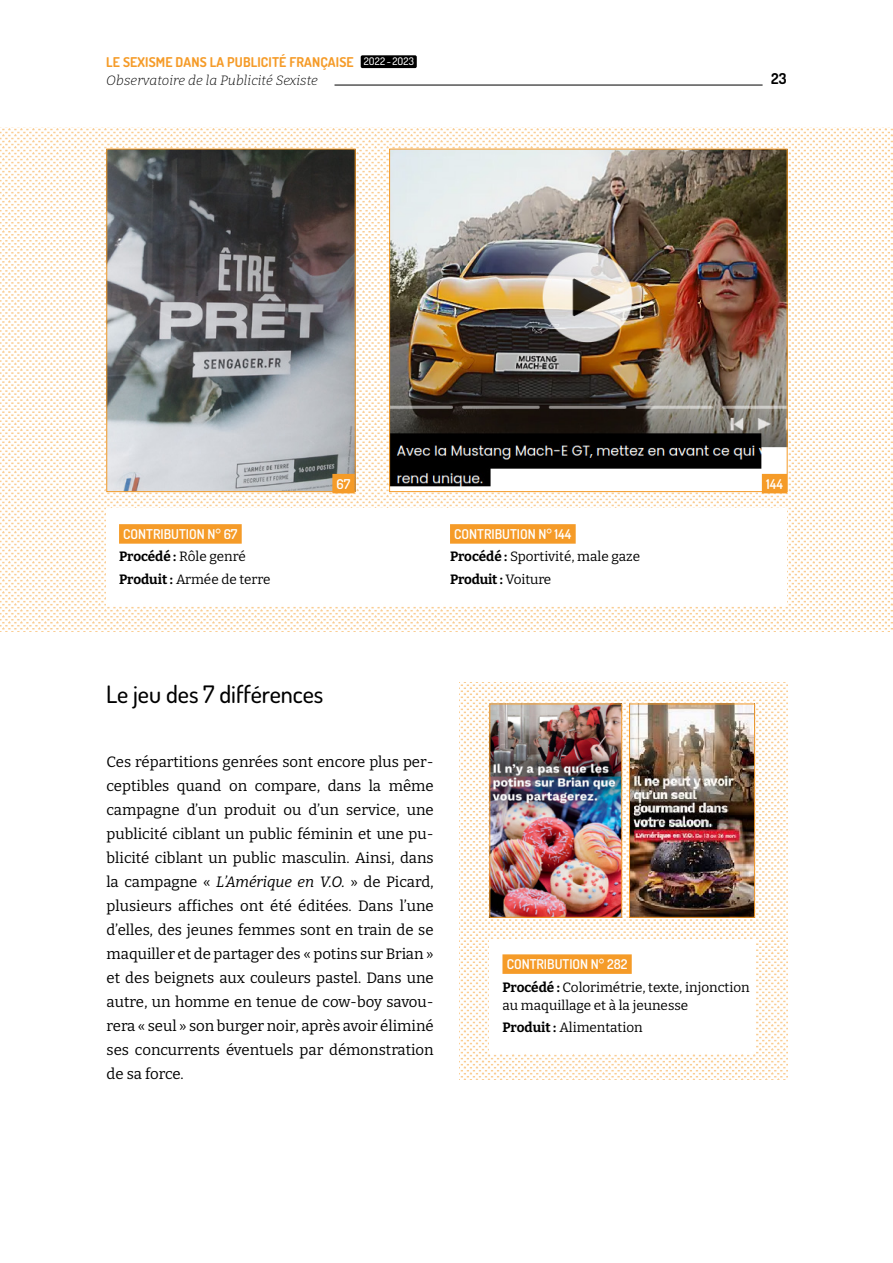
<style>
.page{position:relative;width:893px;height:1263px;background:#fff}
.page>*{position:absolute;margin:0;border:0;box-sizing:border-box;transform-origin:0 0}
.t1{font:500 24px "Dosis";color:#000}
.t2{font:15px/24px "Bitter";color:#000;text-align:justify}
.t3{font:700 15px "Dosis";color:#000}
.t4{font:13.5px/22.2px "Bitter";color:#000}
.t5{font:600 13.5px "Dosis";color:#fff}
.t6{font:700 13.5px "Dosis";letter-spacing:.01em;color:#f59b28}
.t7{font:italic 300 13.5px "Bitter";letter-spacing:.01em;color:#000}
.s1{font-weight:500;font-size:10.5px;color:#fff}
.s2{font-weight:700}
.s3{font-style:italic}
</style>
<div class="page">
<div style="left:361px;top:55px;width:56px;height:13px;background:#000;border-radius:2px"></div>
<hr style="left:334px;top:85px;width:429px;height:1px;background:#000">
<img style="left:459px;top:682px;width:328px;height:397px">
<img style="left:0;top:128px;width:893px;height:502px">
<img style="left:109px;top:151px;width:244px;height:339px">
<img style="left:391px;top:151px;width:394px;height:339px">
<div style="left:389px;top:149px;width:398px;height:343px;border:1px solid #f59b28"></div>
<img style="left:492px;top:706px;width:128px;height:209px">
<div style="left:490px;top:704px;width:132px;height:213px;border:1px solid #f59b28"></div>
<img style="left:631px;top:706px;width:122px;height:209px">
<div style="left:629px;top:704px;width:126px;height:213px;border:1px solid #f59b28"></div>
<div style="left:106px;top:508px;width:681px;height:98px;background:#fff"></div>
<div style="left:119px;top:524px;width:123px;height:20px;background:#f59b28"></div>
<div style="left:450px;top:524px;width:126px;height:20px;background:#f59b28"></div>
<div style="left:332px;top:474px;width:23px;height:19px;background:#f59b28"></div>
<div style="left:762px;top:474px;width:25px;height:19px;background:#f59b28"></div>
<div style="left:490px;top:939px;width:266px;height:114px;background:#fff"></div>
<div style="left:502px;top:954px;width:130px;height:20px;background:#f59b28"></div>
<p class="t6" style="left:106px;top:52px;width:309px">LE SEXISME DANS LA PUBLICITÉ FRANÇAISE <span class="s1">2O22 - 2O23</span></p>
<p class="t7" style="left:106px;top:71px;width:213px">Observatoire de la Publicité Sexiste</p>
<p class="t3" style="left:771px;top:67px;width:17px">23</p>
<p class="t5" style="left:123px;top:524px;width:116px">CONTRIBUTION N° 67</p>
<p class="t4" style="left:119px;top:545px;width:153px"><span class="s2">Procédé :</span> Rôle genré<br><span class="s2">Produit :</span> Armée de terre</p>
<p class="t5" style="left:337px;top:474px;width:15px">67</p>
<p class="t5" style="left:454px;top:524px;width:119px">CONTRIBUTION N° 144</p>
<p class="t4" style="left:450px;top:545px;width:192px"><span class="s2">Procédé :</span> Sportivité, male gaze<br><span class="s2">Produit :</span> Voiture</p>
<p class="t5" style="left:766px;top:474px;width:18px">144</p>
<h1 class="t1" style="left:106px;top:677px;width:219px">Le jeu des 7 différences</h1>
<p class="t2" style="left:107px;top:749px;width:329px">Ces répartitions genrées sont encore plus per&shy;ceptibles quand on compare, dans la même campagne d’un produit ou d’un service, une publicité ciblant un public féminin et une pu&shy;blicité ciblant un public masculin. Ainsi, dans la campagne « <span class="s3">L’Amérique en V.O.</span> » de Picard, plusieurs affiches ont été éditées. Dans l’une d’elles, des jeunes femmes sont en train de se maquiller et de partager des « potins sur Brian » et des beignets aux couleurs pastel. Dans une autre, un homme en tenue de cow-boy savou&shy;rera « seul » son burger noir, après avoir éliminé ses concurrents éventuels par démonstration de sa force.</p>
<p class="t5" style="left:507px;top:954px;width:122px">CONTRIBUTION N° 282</p>
<p class="t4" style="left:502px;top:977px;width:249px;line-height:18px"><span class="s2">Procédé :</span> Colorimétrie, texte, injonction au maquillage et à la jeunesse</p>
<p class="t4" style="left:502px;top:1015px;width:142px"><span class="s2">Produit :</span> Alimentation</p>
</div>
